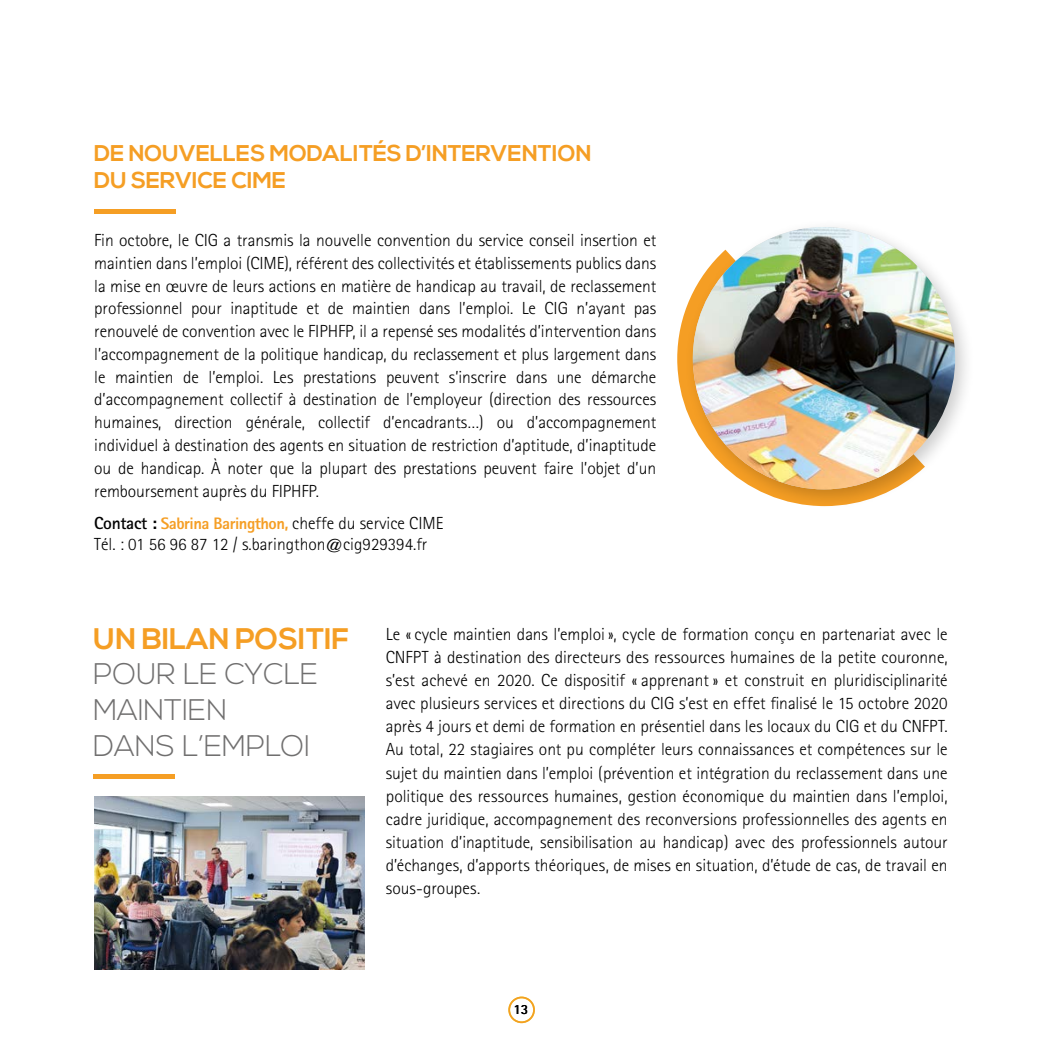
<style>
.page{position:relative;width:1042px;height:1042px;background:#fff}
.page>*{position:absolute;margin:0;border:0;box-sizing:border-box;transform-origin:0 0}
.t1{font:300 29.75px/35.7px "Nexa";letter-spacing:-.01em;color:#706f6f}
.t2{font:700 29.75px "Nexa";letter-spacing:-.01em;color:#f59e24}
.t3{font:700 22.75px/27.3px "Nexa";letter-spacing:-.01em;color:#f59e24}
.t4{font:300 17.5px/23.1px "Rotis Sans Serif";color:#000;text-align:justify}
.t5{font:700 14px "Rotis Sans Serif";color:#000}
.s1{font-weight:700}
.s2{font-weight:800;font-size:16.62px;color:#f59e24}
</style>
<div class="page">
<hr style="left:93px;top:774px;width:82px;height:4px;background:#f59e24">
<div style="left:508px;top:996px;width:27px;height:27px;border:2px solid #f59e24;border-radius:50%"></div>
<hr style="left:94px;top:209px;width:82px;height:4px;background:#f59e24">
<svg style="left:677px;top:315px;width:7px;height:88px"></svg>
<div style="left:684px;top:218px;width:291px;height:291px;background:#000;opacity:.2"></div>
<img style="left:693px;top:227px;width:262px;height:262px;border-radius:131px">
<img style="left:94px;top:797px;width:271px;height:172px">
<h2 class="t3" style="left:94px;top:140px;width:499px">DE NOUVELLES MODALITÉS D’INTERVENTION<br>DU SERVICE CIME</h2>
<p class="t4" style="left:94px;top:229px;width:563px">Fin octobre, le CIG a transmis la nouvelle convention du service conseil insertion et maintien dans l’emploi (CIME), référent des collectivités et établissements publics dans la mise en œuvre de leurs actions en matière de handicap au travail, de reclassement professionnel pour inaptitude et de maintien dans l’emploi. Le CIG n’ayant pas renouvelé de convention avec le FIPHFP, il a repensé ses modalités d’intervention dans l’accompagnement de la politique handicap, du reclassement et plus largement dans le maintien de l’emploi. Les prestations peuvent s’inscrire dans une démarche d’accompagnement collectif à destination de l’employeur (direction des ressources humaines, direction générale, collectif d’encadrants…) ou d’accompagnement individuel à destination des agents en situation de restriction d’aptitude, d’inaptitude ou de handicap. À noter que la plupart des prestations peuvent faire l’objet d’un remboursement auprès du FIPHFP.</p>
<p class="t4" style="left:94px;top:513px;width:351px;line-height:21px"><span class="s1">Contact :</span> <span class="s2">Sabrina Baringthon,</span> cheffe du service CIME<br>Tél. : 01 56 96 87 12 / s.baringthon@cig929394.fr</p>
<h1 class="t2" style="left:93px;top:621px;width:257px">UN BILAN POSITIF</h1>
<h1 class="t1" style="left:93px;top:658px;width:226px">POUR LE CYCLE<br>MAINTIEN<br>DANS L’EMPLOI</h1>
<p class="t4" style="left:386px;top:622px;width:563px">Le « cycle maintien dans l’emploi », cycle de formation conçu en partenariat avec le CNFPT à destination des directeurs des ressources humaines de la petite couronne, s’est achevé en 2020. Ce dispositif « apprenant » et construit en pluridisciplinarité avec plusieurs services et directions du CIG s’est en effet finalisé le 15 octobre 2020 après 4 jours et demi de formation en présentiel dans les locaux du CIG et du CNFPT.<br>Au total, 22 stagiaires ont pu compléter leurs connaissances et compétences sur le sujet du maintien dans l’emploi (prévention et intégration du reclassement dans une politique des ressources humaines, gestion économique du maintien dans l’emploi, cadre juridique, accompagnement des reconversions professionnelles des agents en situation d’inaptitude, sensibilisation au handicap) avec des professionnels autour d’échanges, d’apports théoriques, de mises en situation, d’étude de cas, de travail en sous-groupes.</p>
<p class="t5" style="left:513px;top:1001px;width:17px">13</p>
</div>
